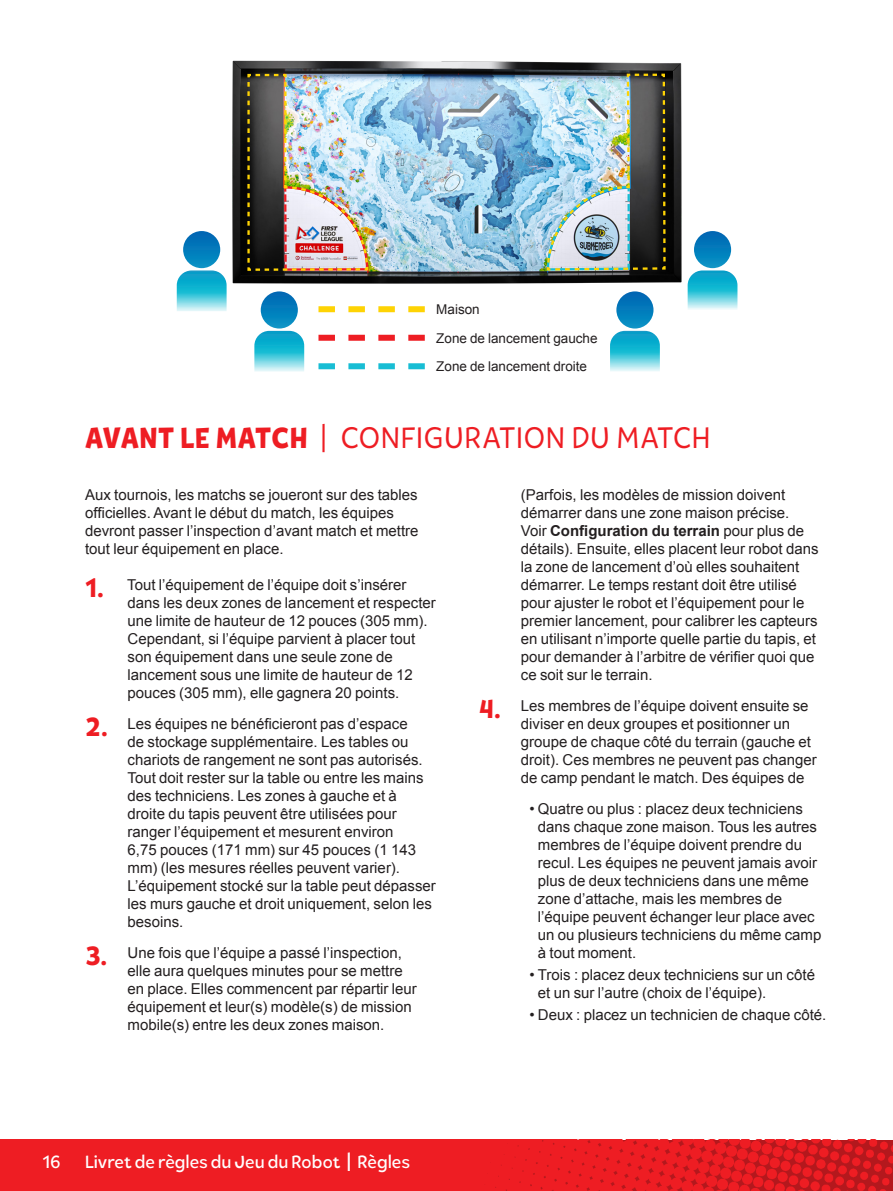
<style>
.page{position:relative;width:893px;height:1191px;background:#fff}
.page>*{position:absolute;margin:0;border:0;box-sizing:border-box;transform-origin:0 0}
.Header_20_AllCaps{font:30px "Tobi Pro";letter-spacing:.025em;color:#ee1d23}
.Header_18{font:800 27px "Tobi Pro";color:#ee1d23}
.Footer_12_Regular{font:500 18px "Tobi Pro";color:#fff}
.Numbered_List_contnd{font:15px/18px "Arial";color:#231f20}
.Body_10{font:15px/18px "Arial";color:#231f20}
.Body_10-2{font:13.5px "Arial";color:#231f20}
.s1{font-weight:800}
.s2{font-weight:700}
.s3{font-size:27px}
</style>
<div class="page">
<img style="left:0;top:1139px;width:893px;height:52px">
<svg style="left:183px;top:231px;width:37px;height:37px"></svg>
<svg style="left:177px;top:270px;width:50px;height:41px;background:#57c8dd"></svg>
<svg style="left:261px;top:291px;width:37px;height:37px"></svg>
<svg style="left:254px;top:331px;width:50px;height:41px;background:#51c7dc"></svg>
<svg style="left:694px;top:231px;width:37px;height:37px"></svg>
<svg style="left:688px;top:270px;width:49px;height:40px;background:#54c8dd"></svg>
<svg style="left:616px;top:291px;width:37px;height:37px"></svg>
<svg style="left:610px;top:331px;width:50px;height:40px;background:#4ec5db"></svg>
<img style="left:210px;top:60px;width:481px;height:236px">
<img style="left:247px;top:74px;width:129px;height:204px">
<img style="left:546px;top:74px;width:120px;height:203px">
<svg style="left:318px;top:306px;width:107px;height:6px"></svg>
<svg style="left:318px;top:335px;width:107px;height:6px"></svg>
<svg style="left:318px;top:363px;width:107px;height:6px"></svg>
<p class="Body_10-2" style="left:436px;top:300px;width:45px">Maison</p>
<p class="Body_10-2" style="left:436px;top:329px;width:163px">Zone de lancement gauche</p>
<p class="Body_10-2" style="left:436px;top:357px;width:152px">Zone de lancement droite</p>
<p class="Header_20_AllCaps" style="left:85px;top:418px;width:627px"><span class="s1">AVANT LE MATCH</span> | CONFIGURATION DU MATCH</p>
<p class="Body_10" style="left:85px;top:486px;width:335px">Aux tournois, les matchs se joueront sur des tables officielles. Avant le début du match, les équipes devront passer l’inspection d’avant match et mettre tout leur équipement en place.</p>
<p class="Numbered_List_contnd" style="left:127px;top:576px;width:310px">Tout l’équipement de l’équipe doit s’insérer dans les deux zones de lancement et respecter une limite de hauteur de 12 pouces (305 mm).<br>Cependant, si l’équipe parvient à placer tout son équipement dans une seule zone de lancement sous une limite de hauteur de 12 pouces (305 mm), elle gagnera 20 points.</p>
<p class="Numbered_List_contnd" style="left:128px;top:714px;width:310px">Les équipes ne bénéficieront pas d’espace<br>de stockage supplémentaire. Les tables ou chariots de rangement ne sont pas autorisés.<br>Tout doit rester sur la table ou entre les mains des techniciens. Les zones à gauche et à droite du tapis peuvent être utilisées pour ranger l’équipement et mesurent environ<br>6,75 pouces (171 mm) sur 45 pouces (1 143 mm) (les mesures réelles peuvent varier).<br>L’équipement stocké sur la table peut dépasser les murs gauche et droit uniquement, selon les besoins.</p>
<p class="Numbered_List_contnd" style="left:128px;top:943px;width:291px">Une fois que l’équipe a passé l’inspection, elle aura quelques minutes pour se mettre en place. Elles commencent par répartir leur équipement et leur(s) modèle(s) de mission mobile(s) entre les deux zones maison.</p>
<p class="Header_18" style="left:85px;top:570px;width:21px">1.</p>
<p class="Header_18" style="left:85px;top:709px;width:25px">2.</p>
<p class="Header_18" style="left:85px;top:938px;width:24px">3.</p>
<p class="Header_18" style="left:478px;top:691px;width:24px">4.</p>
<p class="Numbered_List_contnd" style="left:521px;top:486px;width:299px">(Parfois, les modèles de mission doivent démarrer dans une zone maison précise.<br>Voir <span class="s2">Configuration du terrain</span> pour plus de détails). Ensuite, elles placent leur robot dans la zone de lancement d’où elles souhaitent démarrer. Le temps restant doit être utilisé pour ajuster le robot et l’équipement pour le premier lancement, pour calibrer les capteurs en utilisant n’importe quelle partie du tapis, et pour demander à l’arbitre de vérifier quoi que ce soit sur le terrain.</p>
<p class="Numbered_List_contnd" style="left:521px;top:696px;width:297px">Les membres de l’équipe doivent ensuite se diviser en deux groupes et positionner un groupe de chaque côté du terrain (gauche et droit). Ces membres ne peuvent pas changer de camp pendant le match. Des équipes de</p>
<p class="Numbered_List_contnd" style="left:538px;top:799px;width:285px;text-indent:-9px">• Quatre ou plus : placez deux techniciens dans chaque zone maison. Tous les autres membres de l’équipe doivent prendre du recul. Les équipes ne peuvent jamais avoir plus de deux techniciens dans une même zone d’attache, mais les membres de l’équipe peuvent échanger leur place avec un ou plusieurs techniciens du même camp à tout moment.</p>
<p class="Numbered_List_contnd" style="left:538px;top:965px;width:279px;text-indent:-9px">• Trois : placez deux techniciens sur un côté et un sur l’autre (choix de l’équipe).</p>
<p class="Numbered_List_contnd" style="left:529px;top:1006px;width:299px">• Deux : placez un technicien de chaque côté.</p>
<p class="Footer_12_Regular" style="left:43px;top:1150px;width:20px">16</p>
<p class="Footer_12_Regular" style="left:85px;top:1150px;width:326px">Livret de règles du Jeu du Robot <span class="s3">I</span> Règles</p>
</div>
